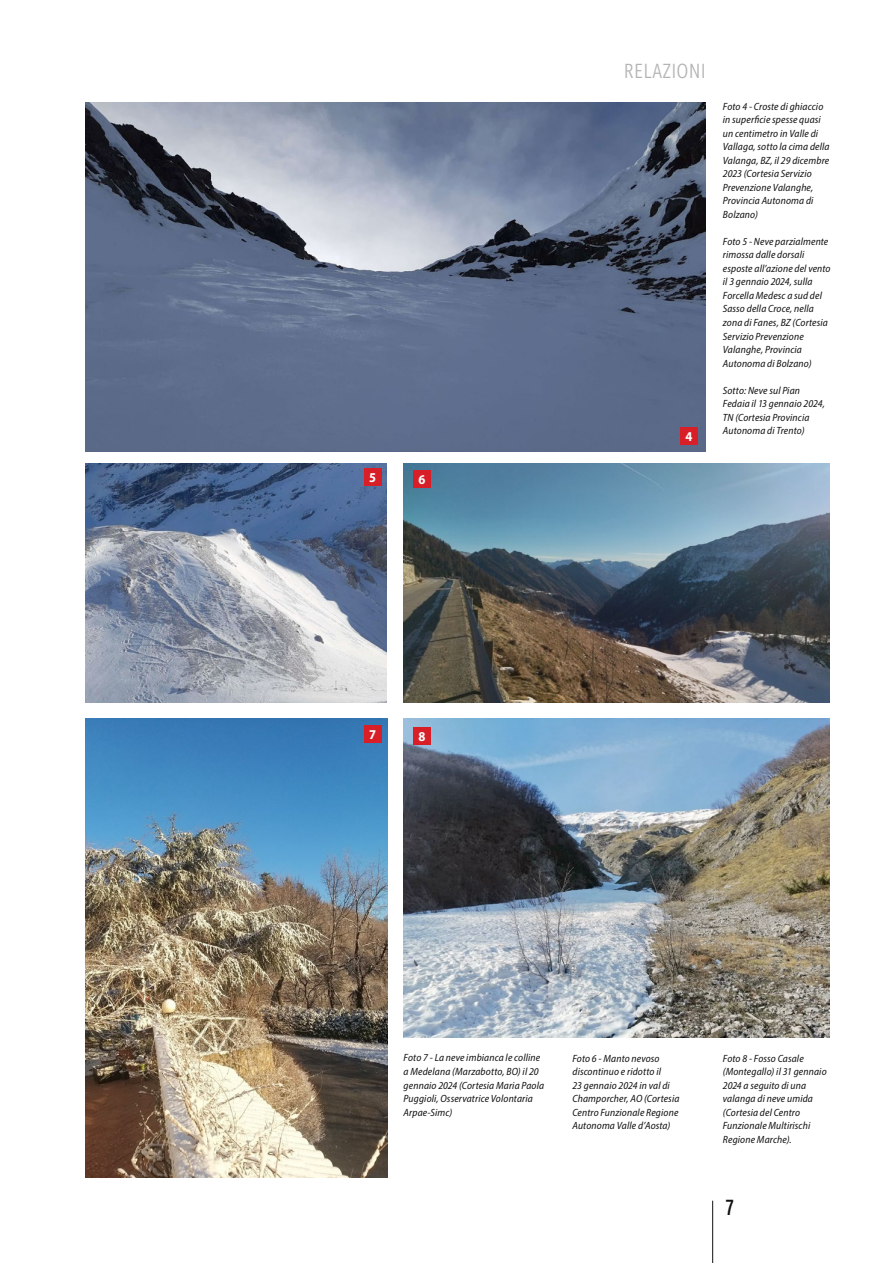
<style>
.page{position:relative;width:893px;height:1263px;background:#fff}
.page>*{position:absolute;margin:0;border:0;box-sizing:border-box;transform-origin:0 0}
.t1{font:22.5px "Ingra Cd";color:#121212}
.t2{font:300 21px "Ingra Cd";letter-spacing:.01em;color:#b3b5b4}
.t3{font:700 semi-condensed 13.5px "Myriad Pro";color:#fff}
.t4{font:italic semi-condensed 10.5px/13.5px "Myriad Pro";letter-spacing:.015em;color:#121212}
</style>
<div class="page">
<img style="left:85px;top:102px;width:621px;height:349px">
<img style="left:85px;top:464px;width:302px;height:239px">
<img style="left:85px;top:718px;width:303px;height:460px">
<img style="left:404px;top:464px;width:425px;height:239px">
<img style="left:404px;top:718px;width:426px;height:320px">
<hr style="left:712px;top:1201px;width:1px;height:62px;background:#121212">
<div style="left:680px;top:427px;width:18px;height:18px;background:#d81f27"></div>
<div style="left:364px;top:468px;width:17px;height:18px;background:#d81f27"></div>
<div style="left:364px;top:725px;width:17px;height:17px;background:#d81f27"></div>
<div style="left:413px;top:470px;width:18px;height:18px;background:#d81f27"></div>
<div style="left:413px;top:728px;width:18px;height:17px;background:#d81f27"></div>
<p class="t3" style="left:369px;top:469px;width:8px">5</p>
<p class="t3" style="left:419px;top:471px;width:8px">6</p>
<p class="t3" style="left:369px;top:726px;width:8px">7</p>
<p class="t3" style="left:419px;top:728px;width:8px">8</p>
<h2 class="t2" style="left:624px;top:58px;width:83px">RELAZIONI</h2>
<p class="t3" style="left:686px;top:428px;width:8px">4</p>
<p class="t4" style="left:723px;top:100px;width:108px">Foto 4 - Croste di ghiaccio in superficie spesse quasi un centimetro in Valle di<br>Vallaga, sotto la cima della<br>Valanga, BZ, il 29 dicembre<br>2023 (Cortesia Servizio<br>Prevenzione Valanghe,<br>Provincia Autonoma di<br>Bolzano)</p>
<p class="t4" style="left:723px;top:235px;width:109px">Foto 5 - Neve parzialmente rimossa dalle dorsali esposte all’azione del vento il 3 gennaio 2024, sulla<br>Forcella Medesc a sud del<br>Sasso della Croce, nella zona di Fanes, BZ (Cortesia<br>Servizio Prevenzione<br>Valanghe, Provincia<br>Autonoma di Bolzano)</p>
<p class="t4" style="left:723px;top:383px;width:103px">Sotto: Neve sul Pian<br>Fedaia il 13 gennaio 2024,<br>TN (Cortesia Provincia<br>Autonoma di Trento)</p>
<p class="t4" style="left:404px;top:1051px;width:142px">Foto 7 - La neve imbianca le colline a Medelana (Marzabotto, BO) il 20 gennaio 2024 (Cortesia Maria Paola<br>Puggioli, Osservatrice Volontaria<br>Arpae-Simc)</p>
<p class="t4" style="left:723px;top:1051px;width:105px">Foto 8 - Fosso Casale (Montegallo) il 31 gennaio<br>2024 a seguito di una valanga di neve umida (Cortesia del Centro<br>Funzionale Multirischi<br>Regione Marche).</p>
<p class="t4" style="left:572px;top:1051px;width:108px">Foto 6 - Manto nevoso discontinuo e ridotto il<br>23 gennaio 2024 in val di<br>Champorcher, AO (Cortesia<br>Centro Funzionale Regione<br>Autonoma Valle d’Aosta)</p>
<h1 class="t1" style="left:725px;top:1193px;width:10px">7</h1>
</div>
